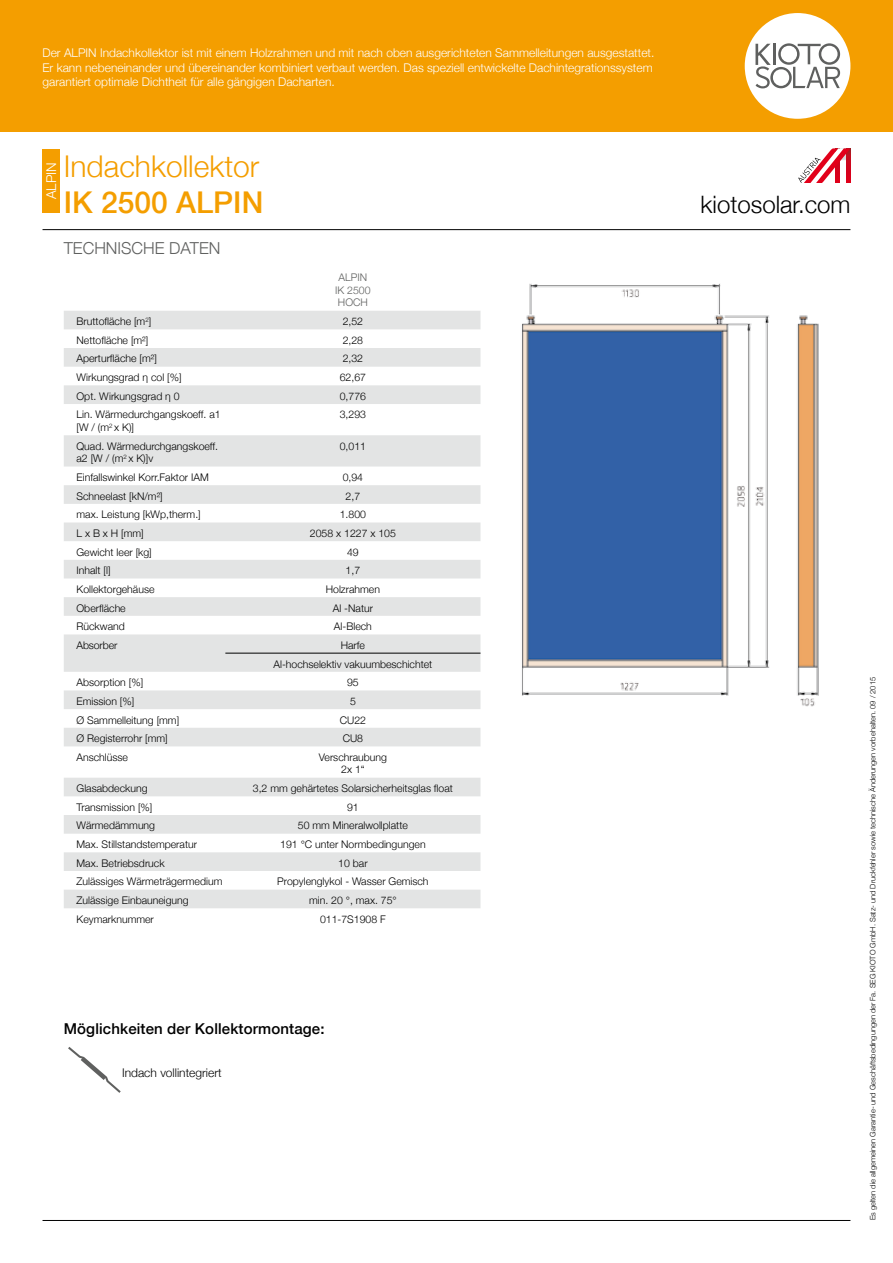
<style>
.page{position:relative;width:893px;height:1263px;background:#fff}
.page>*{position:absolute;margin:0;border:0;box-sizing:border-box;transform-origin:0 0}
.t1{font:300 30px "Helvetica Neue";color:#f49e00}
.t2{font:500 30px "Helvetica Neue";color:#f49e00}
.t3{font:300 24px "Helvetica Neue";color:#000}
.t4{font:300 16.5px "Helvetica Neue";color:#5f605f}
.t5{font:500 15px "Helvetica Neue";letter-spacing:.01em;color:#000}
.t6{font:300 13.5px "Helvetica Neue";color:#fff}
.t7{font:300 12px/14.4px "Helvetica Neue";color:#fff}
.t8{font:300 12px "Helvetica Neue";color:#000}
.t9{font:300 10.5px/12.6px "Helvetica Neue";color:#000}
.t10{font:300 10.5px/12.6px "Helvetica Neue";color:#5f605f}
.t11{font:300 7.5px "Helvetica Neue";color:#000}
</style>
<div class="page">
<div style="left:0;top:0;width:893px;height:132px;background:#f49e00"></div>
<div style="left:745px;top:13px;width:105px;height:106px;background:#fff;border-radius:50%"></div>
<svg style="left:755px;top:43px;width:85px;height:45px"></svg>
<hr style="left:43px;top:229px;width:807px;height:1px;background:#000">
<hr style="left:43px;top:1220px;width:807px;height:1px;background:#000">
<svg style="left:798px;top:148px;width:52px;height:35px"></svg>
<svg style="left:64px;top:311px;width:416px;height:597px"></svg>
<svg style="left:64px;top:385px;width:407px;height:81px"></svg>
<hr style="left:225px;top:653px;width:255px;height:1px;background:#000">
<div style="left:43px;top:149px;width:17px;height:64px;background:#f49e00"></div>
<img style="left:471px;top:229px;width:364px;height:480px">
<svg style="left:68px;top:1047px;width:53px;height:46px"></svg>
<p class="t7" style="left:43px;top:45px;width:613px">Der ALPIN Indachkollektor ist mit einem Holzrahmen und mit nach oben ausgerichteten Sammelleitungen ausgestattet.<br>Er kann nebeneinander und übereinander kombiniert verbaut werden. Das speziell entwickelte Dachintegrationssystem garantiert optimale Dichtheit für alle gängigen Dacharten.</p>
<p class="t6" style="left:40px;top:199px;width:38px;rotate:-90deg">ALPIN</p>
<h1 class="t1" style="left:64px;top:142px;width:197px">Indachkollektor</h1>
<h1 class="t2" style="left:64px;top:178px;width:201px">IK 2500 ALPIN</h1>
<h3 class="t4" style="left:64px;top:235px;width:41px">Technis</h3>
<h3 class="t4" style="left:132px;top:235px;width:90px">che DATEN</h3>
<p class="t10" style="left:335px;top:271px;width:37px;text-indent:3px">Alpin<br>IK 2500<br>Hoch</p>
<p class="t9" style="left:77px;top:314px;width:76px">Bruttofläche [m<sup>2</sup>]</p>
<p class="t9" style="left:343px;top:314px;width:22px">2,52</p>
<p class="t9" style="left:77px;top:333px;width:73px">Nettofläche [m²]</p>
<p class="t9" style="left:343px;top:333px;width:22px">2,28</p>
<p class="t9" style="left:77px;top:352px;width:82px">Aperturfläche [m²]</p>
<p class="t9" style="left:343px;top:352px;width:22px">2,32</p>
<p class="t9" style="left:77px;top:370px;width:107px">Wirkungsgrad η col [%]</p>
<p class="t9" style="left:340px;top:370px;width:28px">62,67</p>
<p class="t9" style="left:77px;top:389px;width:105px">Opt. Wirkungsgrad η 0</p>
<p class="t9" style="left:340px;top:389px;width:28px">0,776</p>
<p class="t9" style="left:77px;top:408px;width:146px">Lin. Wärmedurchgangskoeff. a1 [W / (m<sup>2</sup> x K)]</p>
<p class="t9" style="left:340px;top:408px;width:28px">3,293</p>
<p class="t9" style="left:77px;top:439px;width:143px">Quad. Wärmedurchgangskoeff. a2 [W / (m<sup>2</sup> x K)]v</p>
<p class="t9" style="left:340px;top:439px;width:28px">0,011</p>
<p class="t9" style="left:77px;top:470px;width:134px">Einfallswinkel Korr.Faktor IAM</p>
<p class="t9" style="left:343px;top:470px;width:22px">0,94</p>
<p class="t9" style="left:77px;top:489px;width:88px">Schneelast [kN/m²]</p>
<p class="t9" style="left:346px;top:489px;width:16px">2,7</p>
<p class="t9" style="left:77px;top:508px;width:126px">max. Leistung [kWp,therm.]</p>
<p class="t9" style="left:340px;top:508px;width:28px">1.800</p>
<p class="t9" style="left:77px;top:526px;width:69px">L x B x H [mm]</p>
<p class="t9" style="left:310px;top:526px;width:87px">2058 x 1227 x 105</p>
<p class="t9" style="left:77px;top:545px;width:77px">Gewicht leer [kg]</p>
<p class="t9" style="left:347px;top:545px;width:13px">49</p>
<p class="t9" style="left:77px;top:564px;width:36px">Inhalt [l]</p>
<p class="t9" style="left:346px;top:564px;width:16px">1,7</p>
<p class="t9" style="left:77px;top:582px;width:79px">Kollektorgehäuse</p>
<p class="t9" style="left:326px;top:582px;width:56px">Holzrahmen</p>
<p class="t9" style="left:77px;top:601px;width:51px">Oberfläche</p>
<p class="t9" style="left:333px;top:601px;width:42px">Al -Natur</p>
<p class="t9" style="left:77px;top:620px;width:50px">Rückwand</p>
<p class="t9" style="left:334px;top:620px;width:39px">Al-Blech</p>
<p class="t9" style="left:77px;top:638px;width:42px">Absorber</p>
<p class="t9" style="left:273px;top:635px;width:160px;line-height:18.6px;text-align:center">Harfe<br>Al-hochselektiv vakuumbeschichtet</p>
<p class="t9" style="left:77px;top:675px;width:68px">Absorption [%]</p>
<p class="t9" style="left:347px;top:675px;width:13px">95</p>
<p class="t9" style="left:77px;top:694px;width:59px">Emission [%]</p>
<p class="t9" style="left:350px;top:694px;width:7px">5</p>
<p class="t9" style="left:77px;top:713px;width:104px">Ø Sammelleitung [mm]</p>
<p class="t9" style="left:340px;top:713px;width:28px">CU22</p>
<p class="t9" style="left:77px;top:731px;width:93px">Ø Registerrohr [mm]</p>
<p class="t9" style="left:343px;top:731px;width:22px">CU8</p>
<p class="t9" style="left:77px;top:750px;width:53px">Anschlüsse</p>
<p class="t9" style="left:319px;top:750px;width:70px;text-align:center">Verschraubung<br>2x 1“</p>
<p class="t9" style="left:77px;top:781px;width:72px">Glasabdeckung</p>
<p class="t9" style="left:253px;top:781px;width:202px">3,2 mm gehärtetes Solarsicherheitsglas float</p>
<p class="t9" style="left:77px;top:800px;width:77px">Transmission [%]</p>
<p class="t9" style="left:347px;top:800px;width:13px">91</p>
<p class="t9" style="left:77px;top:819px;width:80px">Wärmedämmung</p>
<p class="t9" style="left:298px;top:819px;width:112px">50 mm Mineralwollplatte</p>
<p class="t9" style="left:77px;top:837px;width:122px">Max. Stillstandstemperatur</p>
<p class="t9" style="left:280px;top:837px;width:147px">191 °C unter Normbedingungen</p>
<p class="t9" style="left:77px;top:856px;width:90px">Max. Betriebsdruck</p>
<p class="t9" style="left:338px;top:856px;width:31px">10 bar</p>
<p class="t9" style="left:77px;top:875px;width:147px">Zulässiges Wärmeträgermedium</p>
<p class="t9" style="left:277px;top:875px;width:153px">Propylenglykol - Wasser Gemisch</p>
<p class="t9" style="left:77px;top:893px;width:114px">Zulässige Einbauneigung</p>
<p class="t9" style="left:309px;top:893px;width:89px">min. 20 °, max. 75°</p>
<p class="t9" style="left:77px;top:912px;width:79px">Keymarknummer</p>
<p class="t9" style="left:320px;top:912px;width:67px">011-7S1908 F</p>
<h3 class="t5" style="left:64px;top:1016px;width:262px">Möglichkeiten der Kollektormontage:</h3>
<p class="t8" style="left:122px;top:1063px;width:101px">Indach vollintegriert</p>
<h2 class="t3" style="left:701px;top:185px;width:151px">kiotosolar.com</h2>
<p class="t11" style="left:867px;top:1220px;width:545px;rotate:-90deg">Es gelten die allgemeinen Garantie- und Geschäftsbedingungen der Fa. SEG KIOTO GmbH. Satz- und Druckfehler sowie technische Änderungen vorbehalten. 09 / 2015</p>
</div>
